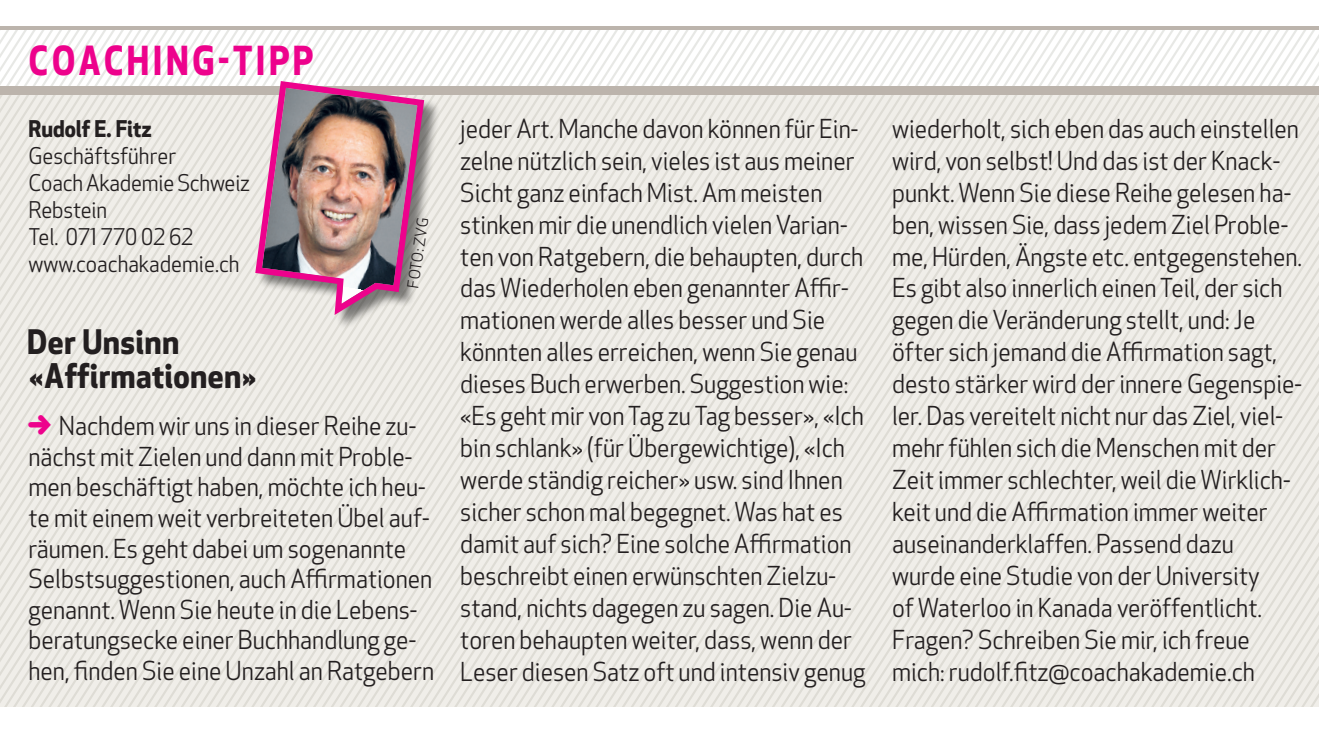
<style>
.page{position:relative;width:1319px;height:749px;background:#fff}
.page>*{position:absolute;margin:0;border:0;box-sizing:border-box;transform-origin:0 0}
.t1{font:700 39px "Apex New";letter-spacing:.1em;color:#ed028c;scale:.9 1}
.t2{font:700 33px/33.6px "Apex New";letter-spacing:.01em;color:#231f20;scale:.95 1}
.t3{font:25.5px/31.8px "Apex New";color:#231f20;scale:.95 1}
.t4{font:22.5px/27px "Apex New";color:#231f20;scale:.95 1}
.t5{font:700 22.5px "Apex New";color:#231f20;scale:.95 1}
.t6{font:15px "Apex New";color:#231f20}
.s1{font-family:"FF Dingbitts Arrows One";font-size:36px;color:#ed028c}
</style>
<div class="page">
<div style="left:0;top:92px;width:1318px;height:614px;background:#e7e3db;opacity:.6"></div>
<div style="left:0;top:27px;width:1318px;height:68px;background:#fff;opacity:.5"></div>
<hr style="left:0;top:27px;width:1318px;height:3px;background:#bcb4ac">
<div style="left:0;top:86px;width:1318px;height:9px;background:#bcb4ac"></div>
<img style="left:242px;top:71px;width:209px;height:279px">
<img style="left:255px;top:81px;width:169px;height:234px">
<h1 class="t1" style="left:28px;top:46px;width:318px">COACHING-TIPP</h1>
<p class="t5" style="left:28px;top:120px;width:131px">Rudolf E. Fitz</p>
<p class="t4" style="left:28px;top:145px;width:235px">Geschäftsführer<br>Coach Akademie Schweiz<br>Rebstein<br>Tel. 071 770 02 62 www.coachakademie.ch</p>
<p class="t6" style="left:407px;top:287px;width:72px;rotate:-82deg">FoTo: ZVG</p>
<p class="t2" style="left:27px;top:329px;width:243px">Der Unsinn «Affirmationen»</p>
<p class="t3" style="left:28px;top:413px;width:428px;line-height:30.6px"><span class="s1">D</span>Nachdem wir uns in dieser Reihe zu&shy;nächst mit Zielen und dann mit Proble&shy;men beschäftigt haben, möchte ich heu&shy;te mit einem weit verbreiteten Übel auf&shy;räumen. Es geht dabei um sogenannte Selbstsuggestionen, auch Affirmationen genannt. Wenn Sie heute in die Lebens&shy;beratungsecke einer Buchhandlung ge&shy;hen, finden Sie eine Unzahl an Ratgebern</p>
<p class="t3" style="left:460px;top:115px;width:428px">jeder Art. Manche davon können für Ein&shy;zelne nützlich sein, vieles ist aus meiner Sicht ganz einfach Mist. Am meisten stinken mir die unendlich vielenVarian&shy;ten von Ratgebern, die behaupten, durch das Wiederholen eben genannter Affir&shy;mationen werde alles besser und Sie könnten alles erreichen, wenn Sie genau dieses Buch erwerben. Suggestion wie: «Es geht mir vonTag zuTag besser», «Ich bin schlank» (für Übergewichtige), «Ich werde ständig reicher» usw. sind Ihnen sicher schon mal begegnet. Was hat es damit auf sich? Eine solche Affirmation beschreibt einen erwünschten Zielzu&shy;stand, nichts dagegen zu sagen. Die Au&shy;toren behaupten weiter, dass, wenn der Leser diesen Satz oft und intensiv genug</p>
<p class="t3" style="left:892px;top:115px;width:433px">wiederholt, sich eben das auch einstellen wird, von selbst! Und das ist der Knack&shy;punkt. Wenn Sie diese Reihe gelesen ha&shy;ben, wissen Sie, dass jedem Ziel Proble&shy;me, Hürden, Ängste etc. entgegenstehen.<br>Es gibt also innerlich einenTeil, der sich gegen dieVeränderung stellt, und: Je öfter sich jemand die Affirmation sagt, desto stärker wird der innere Gegenspie&shy;ler. Das vereitelt nicht nur das Ziel, viel&shy;mehr fühlen sich die Menschen mit der Zeit immer schlechter, weil die Wirklich&shy;keit und die Affirmation immer weiter auseinanderklaffen. Passend dazu wurde eine Studie von der University<br>of Waterloo in Kanada veröffentlicht.<br>Fragen? Schreiben Sie mir, ich freue mich: rudolf.fitz@coachakademie.ch</p>
</div>
